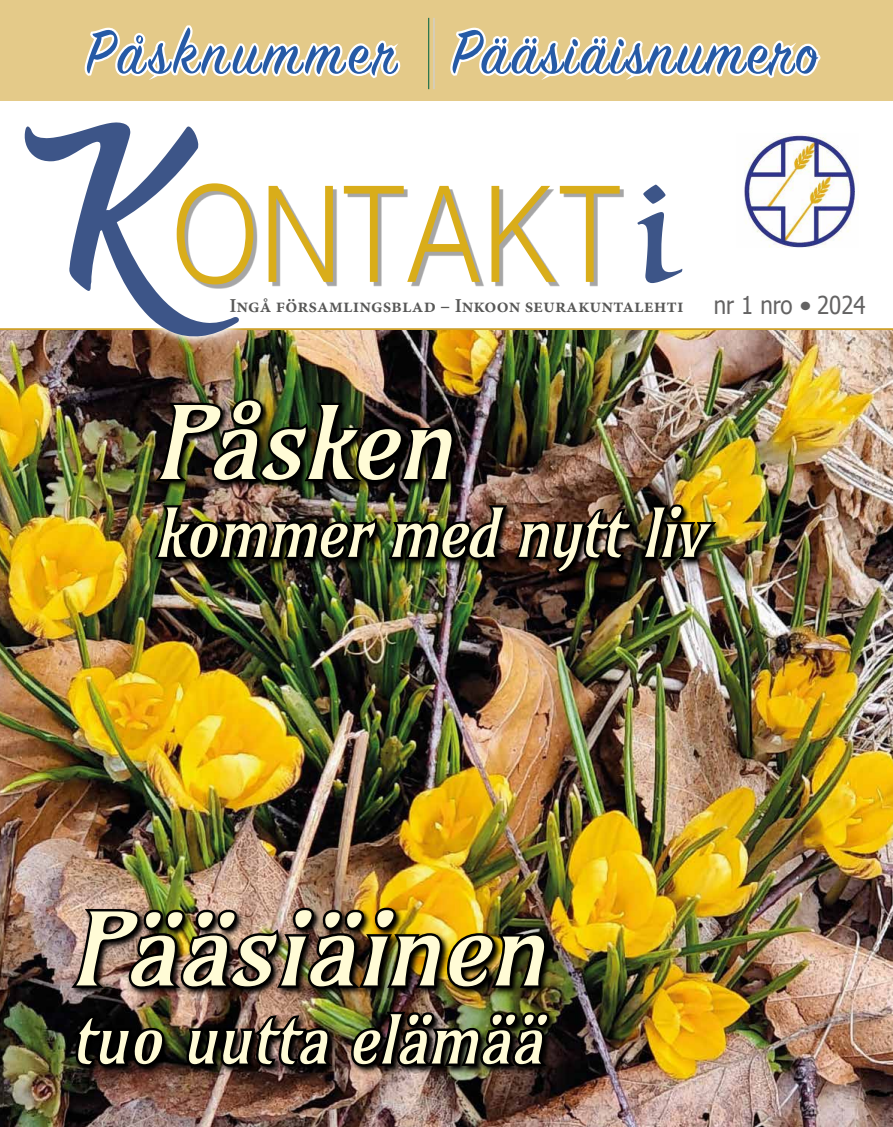
<style>
.page{position:relative;width:893px;height:1127px;background:#fff}
.page>*{position:absolute;margin:0;border:0;box-sizing:border-box;transform-origin:0 0}
.t1{font:300 133.35px "Helvetica";color:#d9ad1a;scale:.86 1}
.t2{font:italic 99px "Amarante";color:#fffbd6;scale:1.04 1}
.t3{font:italic 99px "Amarante";color:#fffbd6}
.t4{font:68.7px "Sign Painter House Script";letter-spacing:.035em;color:#265aa6}
.t5{font:italic 66px "Amarante";color:#fffbd6;scale:.95 1}
.t6{font:600 19.8px "Minion Pro";color:#575756}
.s1{font-family:"Tahoma";font-weight:400;font-size:24.6px;color:#646363}
</style>
<div class="page">
<img style="left:0;top:331px;width:893px;height:796px">
<hr style="left:0;top:328px;width:893px;height:2px;background:#cea029">
<div style="left:180px;top:187px;width:444px;height:101px;background:#000;opacity:.35"></div>
<img style="left:824px;top:138px;width:35px;height:107px">
<img style="left:15px;top:188px;width:233px;height:158px">
<svg style="left:24px;top:126px;width:215px;height:211px"></svg>
<div style="left:0;top:0;width:893px;height:101px;background:#e4ca89"></div>
<hr style="left:433px;top:18px;width:2px;height:71px;background:#d0d0d0">
<hr style="left:428px;top:18px;width:1px;height:71px;background:#2b754f">
<svg style="left:83px;top:25px;width:327px;height:163px"></svg>
<svg style="left:448px;top:27px;width:376px;height:256px"></svg>
<img style="left:153px;top:397px;width:570px;height:184px">
<img style="left:151px;top:344px;width:306px;height:141px">
<img style="left:151px;top:502px;width:570px;height:75px">
<img style="left:70px;top:906px;width:488px;height:169px">
<img style="left:67px;top:905px;width:483px;height:87px">
<svg style="left:70px;top:1012px;width:99px;height:58px;background:#100f08"></svg>
<img style="left:183px;top:1012px;width:155px;height:58px">
<img style="left:347px;top:1009px;width:206px;height:101px">
<h3 class="t4" style="left:88px;top:10px;width:745px">Påsknummer Pääsiäisnumero</h3>
<h1 class="t1" style="left:171px;top:121px;width:526px">ONTAKT</h1>
<p class="t6" style="left:229px;top:292px;width:638px">Ingå församlingsblad – Inkoon seurakuntalehti <span class="s1">nr 1 nro • 2024</span></p>
<h2 class="t3" style="left:154px;top:381px;width:326px">Påsken</h2>
<h3 class="t5" style="left:154px;top:492px;width:600px">kommermednyttliv</h3>
<h2 class="t2" style="left:71px;top:888px;width:484px">Pääsiäinen</h2>
<h3 class="t5" style="left:71px;top:998px;width:516px">tuo uuttaelämää</h3>
</div>
